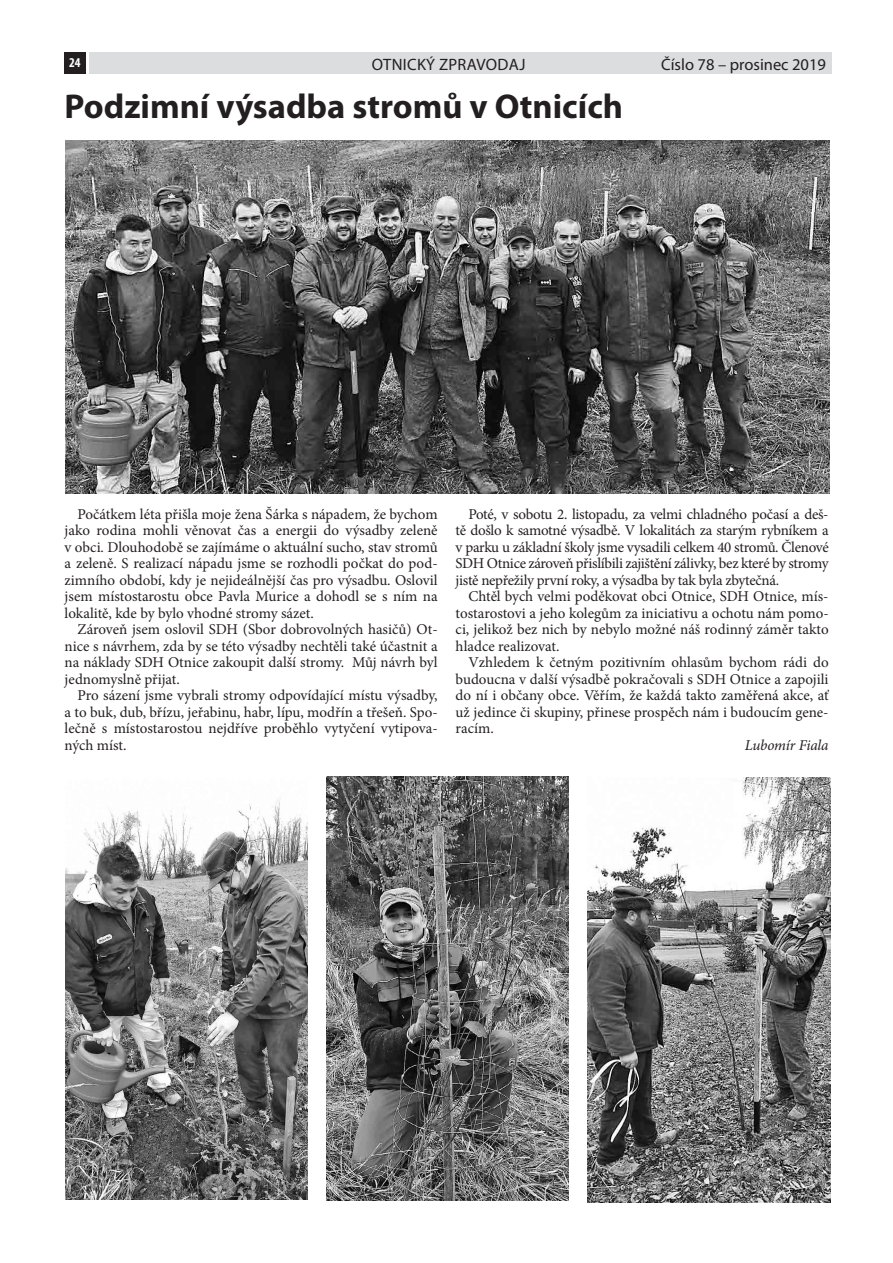
<style>
.page{position:relative;width:893px;height:1263px;background:#fff}
.page>*{position:absolute;margin:0;border:0;box-sizing:border-box;transform-origin:0 0}
.t1{font:700 34.5px "Myriad Pro";color:#231f20}
.t2{font:16.5px "Myriad Pro";color:#231f20}
.t3{font:16.5px "Myriad Pro";letter-spacing:.02em;color:#231f20}
.t4{font:15px/16.5px "Minion Pro";letter-spacing:-.005em;color:#231f20;text-align:justify}
.t5{font:italic 15px "Minion Pro";letter-spacing:-.01em;color:#231f20}
.t6{font:700 condensed 13.5px "Myriad Pro";color:#fff}
</style>
<div class="page">
<div style="left:89px;top:52px;width:743px;height:22px;background:#dcdddf"></div>
<div style="left:64px;top:52px;width:22px;height:22px;background:#231f20"></div>
<img style="left:65px;top:141px;width:764px;height:352px">
<img style="left:65px;top:799px;width:243px;height:400px">
<img style="left:326px;top:776px;width:243px;height:425px">
<img style="left:588px;top:778px;width:242px;height:424px">
<p class="t6" style="left:69px;top:54px;width:13px">24</p>
<p class="t3" style="left:372px;top:54px;width:155px">OTNICKÝ ZPRAVODAJ</p>
<p class="t2" style="left:661px;top:54px;width:166px">ČÍSLO 78 – PROSINEC 2019</p>
<h1 class="t1" style="left:65px;top:84px;width:560px">Podzimní výsadba stromů v Otnicích</h1>
<p class="t4" style="left:65px;top:506px;width:375px;text-indent:13px">Počátkem léta přišla moje žena Šárka s nápadem, že bychom jako rodina mohli věnovat čas a energii do výsadby zeleně v obci. Dlouhodobě se zajímáme o aktuální sucho, stav stromů a zeleně. S realizací nápadu jsme se rozhodli počkat do pod&shy;zimního období, kdy je nejideálnější čas pro výsadbu. Oslovil jsem místostarostu obce Pavla Murice a dohodl se s ním na lokalitě, kde by bylo vhodné stromy sázet.</p>
<p class="t4" style="left:65px;top:621px;width:375px;text-indent:13px">Zároveň jsem oslovil SDH (Sbor dobrovolných hasičů) Ot&shy;nice s návrhem, zda by se této výsadby nechtěli také účastnit a na náklady SDH Otnice zakoupit další stromy. Můj návrh byl jednomyslně přijat.</p>
<p class="t4" style="left:65px;top:687px;width:375px;text-indent:13px">Pro sázení jsme vybrali stromy odpovídající místu výsadby, a to buk, dub, břízu, jeřabinu, habr, lípu, modřín a třešeň. Spo&shy;lečně s místostarostou nejdříve proběhlo vytyčení vytipova&shy;ných míst.</p>
<p class="t4" style="left:456px;top:506px;width:375px;text-indent:13px">Poté, v sobotu 2. listopadu, za velmi chladného počasí a deš&shy;tě došlo k samotné výsadbě. V lokalitách za starým rybníkem a v parku u základní školy jsme vysadili celkem 40 stromů. Členové SDH Otnice zároveň přislíbili zajištění zálivky, bez které by stromy jistě nepřežily první roky, a výsadba by tak byla zbytečná.</p>
<p class="t4" style="left:456px;top:588px;width:375px;text-indent:13px">Chtěl bych velmi poděkovat obci Otnice, SDH Otnice, mís&shy;tostarostovi a jeho kolegům za iniciativu a ochotu nám pomo&shy;ci, jelikož bez nich by nebylo možné náš rodinný záměr takto hladce realizovat.</p>
<p class="t4" style="left:456px;top:654px;width:374px;text-indent:13px">Vzhledem k četným pozitivním ohlasům bychom rádi do budoucna v další výsadbě pokračovali s SDH Otnice a zapojili do ní i občany obce. Věřím, že každá takto zaměřená akce, ať už jedince či skupiny, přinese prospěch nám i budoucím gene&shy;racím.</p>
<p class="t5" style="left:745px;top:735px;width:85px">Lubomír Fiala</p>
</div>
